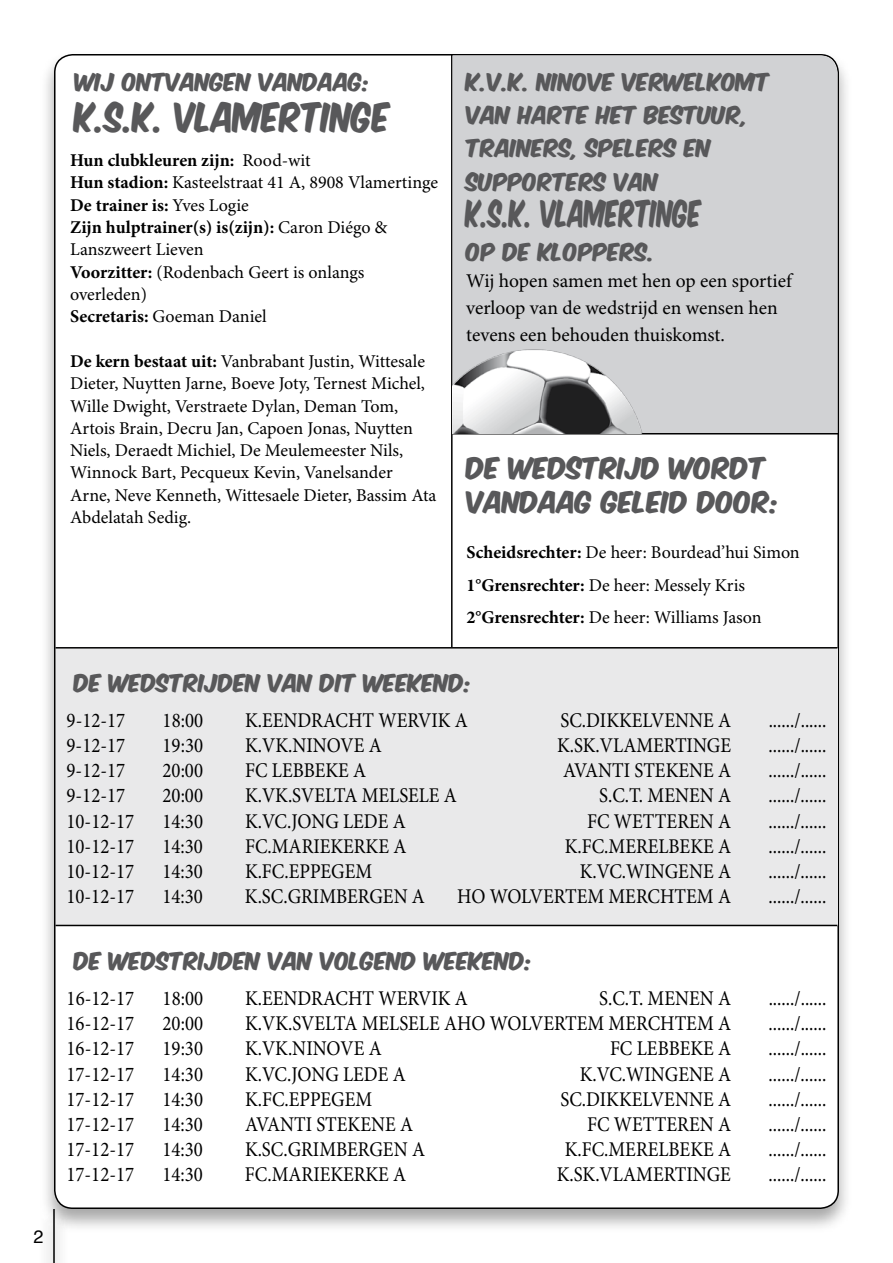
<style>
.page{position:relative;width:893px;height:1263px;background:#fff}
.page>*{position:absolute;margin:0;border:0;box-sizing:border-box;transform-origin:0 0}
.t1{font:34.5px "Komika Axis";color:#58585a;scale:.88 1}
.t2{font:31.5px "Komika Axis";color:#58585a;scale:.72 1}
.t3{font:25.5px/34.5px "Komika Axis";color:#58585a}
.t4{font:21px "Minion Pro";color:#000;scale:.9 1}
.t5{font:21px/33.3px "Komika Axis";color:#58585a}
.t6{font:19.5px/26.7px "Minion Pro";color:#000}
.t7{font:18px/22.4px "Minion Pro";color:#000}
.t8{font:18px "Helvetica";color:#000}
.s1{font-weight:700}
</style>
<div class="page">
<div style="left:39px;top:1207px;width:30px;height:56px;background:#f6f6f6"></div>
<hr style="left:53px;top:1209px;width:2px;height:54px;background:#000">
<div style="left:40px;top:50px;width:813px;height:1184px;background:#000;opacity:.35"></div>
<div style="left:55px;top:55px;width:783px;height:1153px;background:#fff;border-radius:18px"></div>
<div style="left:56px;top:648px;width:781px;height:278px;background:#e9e9ea"></div>
<hr style="left:56px;top:647px;width:781px;height:1px;background:#000">
<hr style="left:56px;top:925px;width:781px;height:1px;background:#000">
<hr style="left:451px;top:54px;width:2px;height:593px;background:#000">
<hr style="left:453px;top:433px;width:386px;height:1px;background:#000">
<div style="left:453px;top:56px;width:384px;height:377px;background:#d1d2d4"></div>
<img style="left:453px;top:348px;width:193px;height:86px">
<p class="t8" style="left:33px;top:1224px;width:12px">2</p>
<p class="t5" style="left:75px;top:67px;width:297px">WIJ ONTVANGEN VANDAAG:</p>
<h1 class="t1" style="left:75px;top:100px;width:360px">K.S.K. VLAMERTINGE</h1>
<p class="t7" style="left:70px;top:150px;width:369px"><span class="s1">Hun clubkleuren zijn:</span> Rood-wit<br><span class="s1">Hun stadion:</span> Kasteelstraat 41 A, 8908 Vlamertinge<br><span class="s1">De trainer is:</span> Yves Logie<br><span class="s1">Zijn hulptrainer(s) is(zijn):</span> Caron Diégo &amp;<br>Lanszweert Lieven<br><span class="s1">Voorzitter:</span> (Rodenbach Geert is onlangs overleden)<br><span class="s1">Secretaris:</span> Goeman Daniel</p>
<p class="t7" style="left:70px;top:351px;width:368px"><span class="s1">De kern bestaat uit:</span> Vanbrabant Justin, Wittesale Dieter, Nuytten Jarne, Boeve Joty, Ternest Michel, Wille Dwight, Verstraete Dylan, Deman Tom, Artois Brain, Decru Jan, Capoen Jonas, Nuytten Niels, Deraedt Michiel, De Meulemeester Nils, Winnock Bart, Pecqueux Kevin, Vanelsander Arne, Neve Kenneth, Wittesaele Dieter, Bassim Ata Abdelatah Sedig.</p>
<p class="t5" style="left:466px;top:67px;width:305px">K.V.K. NINOVE VERWELKOMT<br>VAN HARTE HET BESTUUR,<br>TRAINERS, SPELERS EN<br>SUPPORTERS VAN</p>
<h2 class="t2" style="left:466px;top:198px;width:328px">K.S.K. VLAMERTINGE</h2>
<p class="t5" style="left:466px;top:237px;width:190px">OP DE KLOPPERS.</p>
<p class="t6" style="left:466px;top:269px;width:327px">Wij hopen samen met hen op een sportief verloop van de wedstrijd en wensen hen tevens een behouden thuiskomst.</p>
<p class="t3" style="left:466px;top:453px;width:315px">DE WEDSTRIJD WORDT<br>VANDAAG GELEID DOOR:</p>
<p class="t7" style="left:466px;top:537px;width:335px;line-height:32.4px"><span class="s1">Scheidsrechter:</span> De heer: Bourdead’hui Simon<br><span class="s1">1°Grensrechter:</span> De heer: Messely Kris<br><span class="s1">2°Grensrechter:</span> De heer: Williams Jason</p>
<p class="t5" style="left:74px;top:668px;width:400px">DE WEDSTRIJDEN VAN DIT WEEKEND:</p>
<p class="t4" style="left:67px;top:708px;width:67px">9-12-17</p>
<p class="t4" style="left:163px;top:708px;width:47px">18:00</p>
<p class="t4" style="left:245px;top:708px;width:249px">K.EENDRACHT WERVIK A</p>
<p class="t4" style="left:560px;top:708px;width:191px">SC.DIKKELVENNE A</p>
<p class="t4" style="left:769px;top:708px;width:66px">....../......</p>
<p class="t4" style="left:67px;top:733px;width:67px">9-12-17</p>
<p class="t4" style="left:163px;top:733px;width:47px">19:30</p>
<p class="t4" style="left:245px;top:733px;width:153px">K.VK.NINOVE A</p>
<p class="t4" style="left:557px;top:733px;width:195px">K.SK.VLAMERTINGE</p>
<p class="t4" style="left:769px;top:733px;width:66px">....../......</p>
<p class="t4" style="left:67px;top:758px;width:67px">9-12-17</p>
<p class="t4" style="left:163px;top:758px;width:47px">20:00</p>
<p class="t4" style="left:245px;top:758px;width:136px">FC LEBBEKE A</p>
<p class="t4" style="left:563px;top:758px;width:188px">AVANTI STEKENE A</p>
<p class="t4" style="left:769px;top:758px;width:66px">....../......</p>
<p class="t4" style="left:67px;top:783px;width:67px">9-12-17</p>
<p class="t4" style="left:163px;top:783px;width:47px">20:00</p>
<p class="t4" style="left:245px;top:783px;width:237px">K.VK.SVELTA MELSELE A</p>
<p class="t4" style="left:599px;top:783px;width:148px">S.C.T. MENEN A</p>
<p class="t4" style="left:769px;top:783px;width:66px">....../......</p>
<p class="t4" style="left:67px;top:808px;width:77px">10-12-17</p>
<p class="t4" style="left:163px;top:808px;width:47px">14:30</p>
<p class="t4" style="left:245px;top:808px;width:180px">K.VC.JONG LEDE A</p>
<p class="t4" style="left:587px;top:808px;width:161px">FC WETTEREN A</p>
<p class="t4" style="left:769px;top:808px;width:66px">....../......</p>
<p class="t4" style="left:67px;top:833px;width:77px">10-12-17</p>
<p class="t4" style="left:163px;top:833px;width:47px">14:30</p>
<p class="t4" style="left:245px;top:833px;width:181px">FC.MARIEKERKE A</p>
<p class="t4" style="left:565px;top:833px;width:186px">K.FC.MERELBEKE A</p>
<p class="t4" style="left:769px;top:833px;width:66px">....../......</p>
<p class="t4" style="left:66px;top:858px;width:77px">10-12-17</p>
<p class="t4" style="left:162px;top:858px;width:47px">14:30</p>
<p class="t4" style="left:245px;top:858px;width:143px">K.FC.EPPEGEM</p>
<p class="t4" style="left:580px;top:858px;width:170px">K.VC.WINGENE A</p>
<p class="t4" style="left:768px;top:858px;width:66px">....../......</p>
<p class="t4" style="left:66px;top:884px;width:77px">10-12-17</p>
<p class="t4" style="left:162px;top:884px;width:47px">14:30</p>
<p class="t4" style="left:245px;top:884px;width:202px">K.SC.GRIMBERGEN A</p>
<p class="t4" style="left:457px;top:884px;width:306px">HO WOLVERTEM MERCHTEM A</p>
<p class="t4" style="left:768px;top:884px;width:66px">....../......</p>
<p class="t5" style="left:74px;top:946px;width:460px">DE WEDSTRIJDEN VAN VOLGEND WEEKEND:</p>
<p class="t4" style="left:67px;top:986px;width:77px">16-12-17</p>
<p class="t4" style="left:163px;top:986px;width:47px">18:00</p>
<p class="t4" style="left:245px;top:986px;width:249px">K.EENDRACHT WERVIK A</p>
<p class="t4" style="left:599px;top:986px;width:148px">S.C.T. MENEN A</p>
<p class="t4" style="left:769px;top:986px;width:66px">....../......</p>
<p class="t4" style="left:67px;top:1011px;width:77px">16-12-17</p>
<p class="t4" style="left:163px;top:1011px;width:47px">20:00</p>
<p class="t4" style="left:245px;top:1011px;width:542px">K.VK.SVELTA MELSELE AHO WOLVERTEM MERCHTEM A</p>
<p class="t4" style="left:769px;top:1011px;width:66px">....../......</p>
<p class="t4" style="left:67px;top:1036px;width:77px">16-12-17</p>
<p class="t4" style="left:163px;top:1036px;width:47px">19:30</p>
<p class="t4" style="left:245px;top:1036px;width:153px">K.VK.NINOVE A</p>
<p class="t4" style="left:610px;top:1036px;width:136px">FC LEBBEKE A</p>
<p class="t4" style="left:769px;top:1036px;width:66px">....../......</p>
<p class="t4" style="left:67px;top:1061px;width:77px">17-12-17</p>
<p class="t4" style="left:163px;top:1061px;width:47px">14:30</p>
<p class="t4" style="left:245px;top:1061px;width:180px">K.VC.JONG LEDE A</p>
<p class="t4" style="left:580px;top:1061px;width:170px">K.VC.WINGENE A</p>
<p class="t4" style="left:769px;top:1061px;width:66px">....../......</p>
<p class="t4" style="left:67px;top:1086px;width:77px">17-12-17</p>
<p class="t4" style="left:163px;top:1086px;width:47px">14:30</p>
<p class="t4" style="left:245px;top:1086px;width:143px">K.FC.EPPEGEM</p>
<p class="t4" style="left:560px;top:1086px;width:191px">SC.DIKKELVENNE A</p>
<p class="t4" style="left:769px;top:1086px;width:66px">....../......</p>
<p class="t4" style="left:67px;top:1111px;width:77px">17-12-17</p>
<p class="t4" style="left:163px;top:1111px;width:47px">14:30</p>
<p class="t4" style="left:245px;top:1111px;width:188px">AVANTI STEKENE A</p>
<p class="t4" style="left:587px;top:1111px;width:161px">FC WETTEREN A</p>
<p class="t4" style="left:769px;top:1111px;width:66px">....../......</p>
<p class="t4" style="left:66px;top:1137px;width:77px">17-12-17</p>
<p class="t4" style="left:162px;top:1137px;width:47px">14:30</p>
<p class="t4" style="left:245px;top:1137px;width:202px">K.SC.GRIMBERGEN A</p>
<p class="t4" style="left:565px;top:1137px;width:186px">K.FC.MERELBEKE A</p>
<p class="t4" style="left:768px;top:1137px;width:66px">....../......</p>
<p class="t4" style="left:66px;top:1162px;width:77px">17-12-17</p>
<p class="t4" style="left:162px;top:1162px;width:47px">14:30</p>
<p class="t4" style="left:245px;top:1162px;width:181px">FC.MARIEKERKE A</p>
<p class="t4" style="left:557px;top:1162px;width:195px">K.SK.VLAMERTINGE</p>
<p class="t4" style="left:768px;top:1162px;width:66px">....../......</p>
</div>
